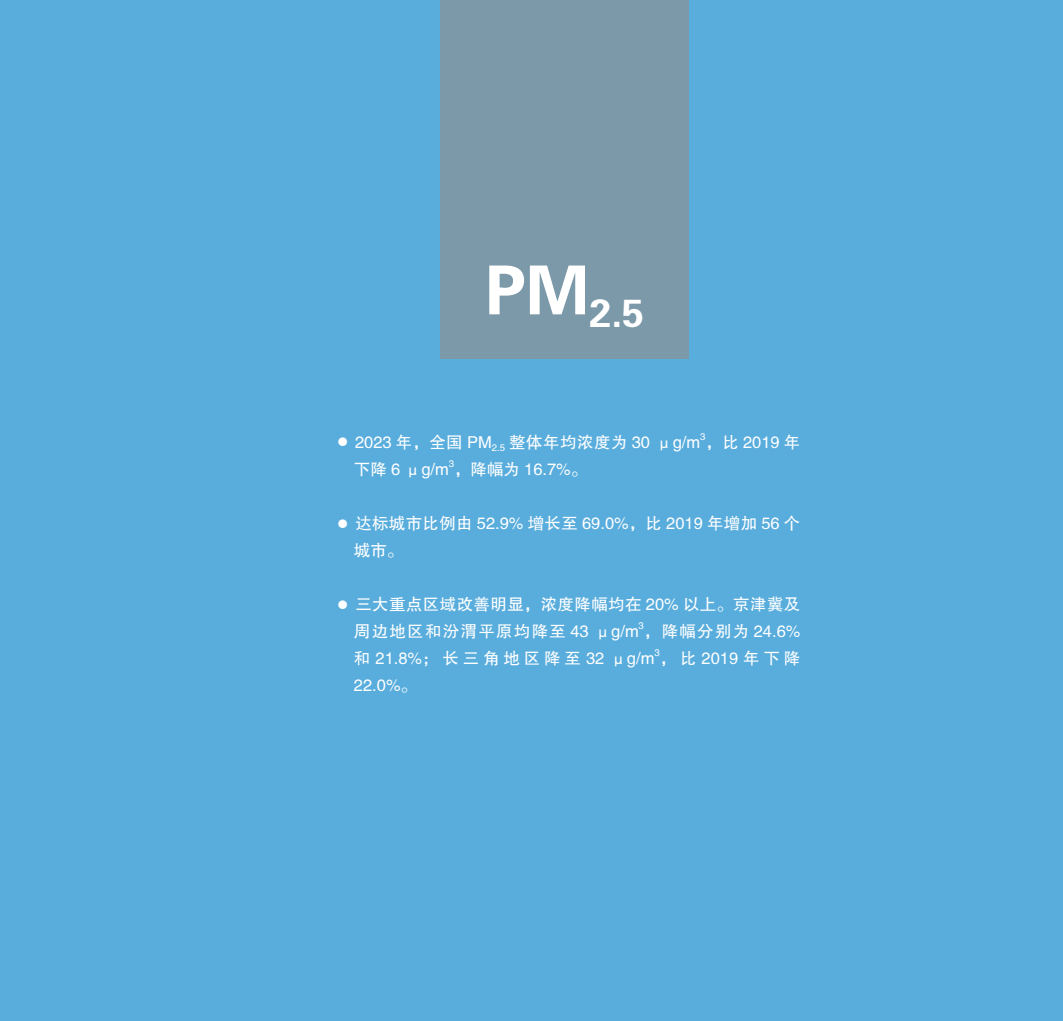
<style>
.page{position:relative;width:1063px;height:1021px;background:#fff}
.page>*{position:absolute;margin:0;border:0;box-sizing:border-box;transform-origin:0 0}
.t1{font:39.3px "FZDHTJW GB1 0";color:#fff}
.t2{font:16.5px/27px "FZHTK GBK1 0";letter-spacing:.025em;color:#fff}
.t3{font:16.5px "FZHTK GBK1 0";color:#fff}
.t4{font:16.5px "FZHTK GBK1 0";letter-spacing:.23em;color:#fff}
.t5{font:9.6px "FZHTK GBK1 0";color:#fff}
.s1{font-size:12px}
</style>
<div class="page">
<div style="left:0;top:0;width:1063px;height:1020px;background:#59addd"></div>
<div style="left:440px;top:0;width:249px;height:359px;background:#7b99a9"></div>
<h1 class="t1" style="left:485px;top:291px;width:161px"><sup>PM</sup>2.5</h1>
<p class="t5" style="left:700px;top:431px;width:7px">3</p>
<p class="t3" style="left:337px;top:433px;width:465px"><span class="s1">●</span> 2023 年，全国 PM<sub>2.5</sub> 整体年均浓度为 30 μg/m ，比 2019 年</p>
<p class="t5" style="left:449px;top:458px;width:7px">3</p>
<p class="t2" style="left:354px;top:456px;width:235px">下降 6 μg/m ，降幅为 16.7%。</p>
<p class="t2" style="left:354px;top:510px;width:448px;text-indent:-17px"><span class="s1">●</span> 达标城市比例由 52.9% 增长至 69.0%，比 2019 年增加 56 个城市。</p>
<p class="t2" style="left:337px;top:591px;width:465px;text-align:right"><span class="s1">●</span> 三大重点区域改善明显，浓度降幅均在 20% 以上。京津冀及周边地区和汾渭平原均降至 43 μg/m ，降幅分别为 24.6%</p>
<p class="t5" style="left:639px;top:620px;width:7px">3</p>
<p class="t4" style="left:354px;top:649px;width:448px">和 21.8%；长三角地区降至 32 μg/m，比2019年下降</p>
<p class="t5" style="left:654px;top:647px;width:7px">3</p>
<p class="t2" style="left:354px;top:672px;width:65px">22.0%。</p>
</div>
